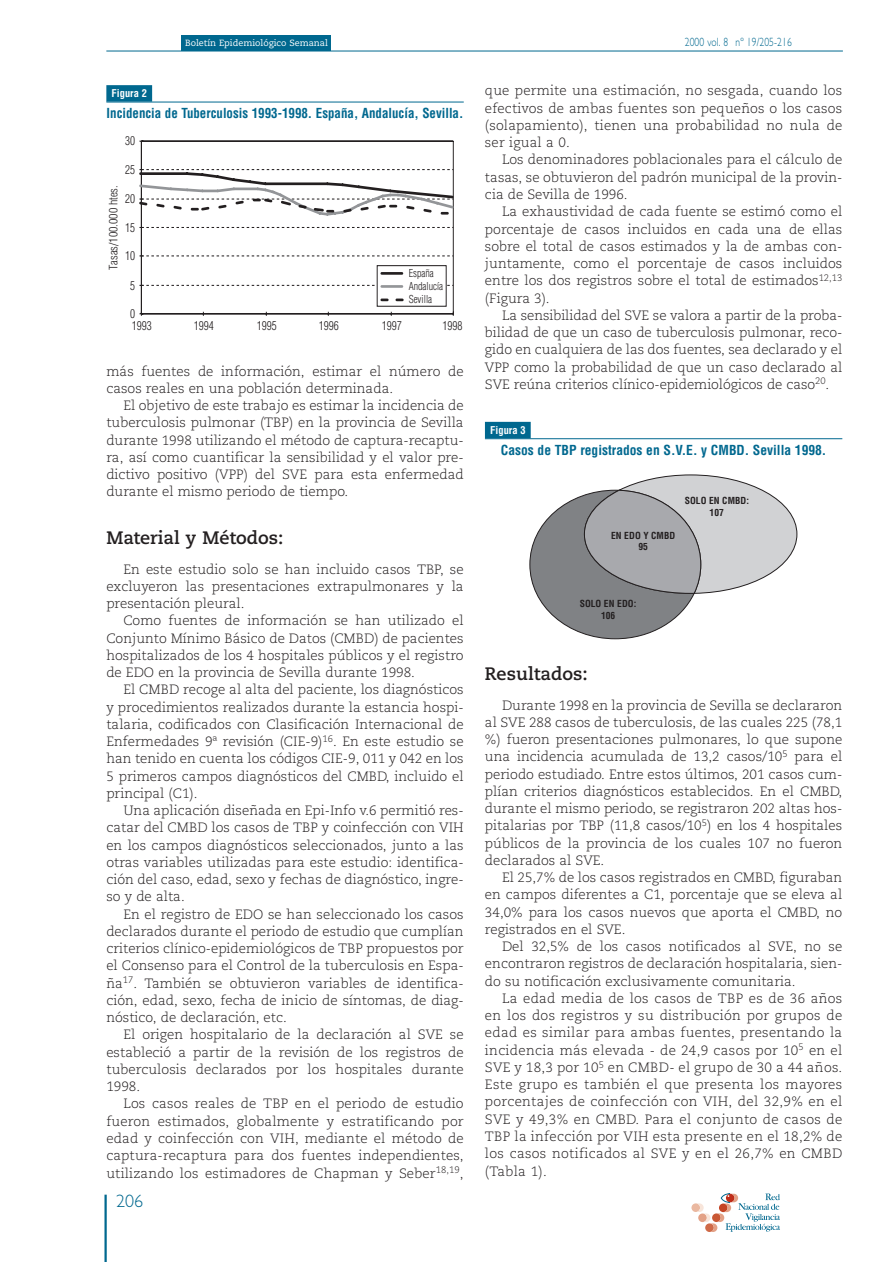
<style>
.page{position:relative;width:893px;height:1262px;background:#fff}
.page>*{position:absolute;margin:0;border:0;box-sizing:border-box;transform-origin:0 0}
.t1{font:700 18px "Caecilia";color:#231f20}
.t2{font:300 18px "Gill Sans";color:#00688f}
.t3{font:300 13.5px/17.2px "Caecilia";color:#231f20;text-align:justify}
.t4{font:700 condensed 13.5px "Helvetica";color:#00688f;scale:.96 1}
.t5{font:700 condensed 13.5px "Helvetica";color:#00688f}
.t6{font:300 condensed 12px "Helvetica";color:#231f20;scale:.94 1}
.t7{font:300 12px "Gill Sans";letter-spacing:.01em;color:#00688f;scale:.8 1}
.t8{font:300 condensed 11.25px "Helvetica";color:#231f20;scale:1.06 1}
.t9{font:300 condensed 10.65px/12.9px "Helvetica";color:#231f20;scale:.94 1}
.t10{font:700 condensed 10.5px "Helvetica";color:#fff}
.t11{font:700 condensed 9.45px/11.6px "Helvetica";letter-spacing:.01em;color:#231f20;text-align:center}
.t12{font:9px "Caecilia";color:#fff}
</style>
<div class="page">
<div style="left:181px;top:35px;width:149px;height:16px;background:#00688f"></div>
<hr style="left:106px;top:51px;width:736px;height:1px;background:#00688f">
<hr style="left:104px;top:1194px;width:3px;height:68px;background:#00688f">
<div style="left:691px;top:1203px;width:9px;height:9px;background:#eab8a0;border-radius:50%"></div>
<svg style="left:695px;top:1193px;width:85px;height:39px"></svg>
<svg style="left:529px;top:474px;width:268px;height:165px"></svg>
<div style="left:485px;top:422px;width:45px;height:16px;background:#00688f"></div>
<hr style="left:485px;top:438px;width:357px;height:1px;background:#00688f">
<div style="left:106px;top:85px;width:46px;height:17px;background:#00688f"></div>
<hr style="left:106px;top:102px;width:358px;height:1px;background:#00688f">
<hr style="left:141px;top:141px;width:312px;height:1px;background:#231f20">
<hr style="left:453px;top:141px;width:1px;height:173px;background:#231f20">
<hr style="left:141px;top:141px;width:1px;height:173px;background:#231f20">
<hr style="left:141px;top:313px;width:312px;height:1px;background:#231f20">
<svg style="left:139px;top:169px;width:315px;height:133px"></svg>
<p class="t12" style="left:185px;top:39px;width:144px">Boletín Epidemiológico Semanal</p>
<p class="t7" style="left:684px;top:38px;width:135px">2000 vol. 8 nº 19/205-216</p>
<p class="t10" style="left:112px;top:89px;width:37px">Figura 2</p>
<p class="t4" style="left:107px;top:108px;width:373px">Incidencia de Tuberculosis 1993-1998. España, Andalucía, Sevilla.</p>
<p class="t6" style="left:125px;top:136px;width:12px">30</p>
<p class="t6" style="left:125px;top:165px;width:12px">25</p>
<p class="t8" style="left:109px;top:270px;width:81px;rotate:-90deg">Tasas/100.000 htes.</p>
<p class="t6" style="left:125px;top:194px;width:12px">20</p>
<p class="t6" style="left:125px;top:223px;width:12px">15</p>
<p class="t6" style="left:125px;top:251px;width:12px">10</p>
<p class="t6" style="left:130px;top:280px;width:7px">5</p>
<p class="t6" style="left:130px;top:309px;width:7px">0</p>
<p class="t9" style="left:409px;top:268px;width:38px">España<br>Andalucía<br>Sevilla</p>
<p class="t6" style="left:132px;top:321px;width:23px">1993</p>
<p class="t6" style="left:194px;top:321px;width:23px">1994</p>
<p class="t6" style="left:257px;top:321px;width:23px">1995</p>
<p class="t6" style="left:319px;top:321px;width:23px">1996</p>
<p class="t6" style="left:381px;top:321px;width:23px">1997</p>
<p class="t6" style="left:442px;top:321px;width:23px">1998</p>
<p class="t3" style="left:106px;top:363px;width:359px">más fuentes de información, estimar el número de casos reales en una población determinada.</p>
<p class="t3" style="left:106px;top:398px;width:359px;text-indent:17px">El objetivo de este trabajo es estimar la incidencia de tuberculosis pulmonar (TBP) en la provincia de Sevilla durante 1998 utilizando el método de captura-recaptu&shy;ra, así como cuantificar la sensibilidad y el valor pre&shy;dictivo positivo (VPP) del SVE para esta enfermedad durante el mismo periodo de tiempo.</p>
<h1 class="t1" style="left:106px;top:530px;width:178px">Material y Métodos:</h1>
<p class="t3" style="left:106px;top:561px;width:359px;text-indent:17px">En este estudio solo se han incluido casos TBP, se excluyeron las presentaciones extrapulmonares y la presentación pleural.</p>
<p class="t3" style="left:106px;top:613px;width:359px;text-indent:17px">Como fuentes de información se han utilizado el Conjunto Mínimo Básico de Datos (CMBD) de pacientes hospitalizados de los 4 hospitales públicos y el registro de EDO en la provincia de Sevilla durante 1998.</p>
<p class="t3" style="left:106px;top:682px;width:359px;text-indent:17px">El CMBD recoge al alta del paciente, los diagnósticos y procedimientos realizados durante la estancia hospi&shy;talaria, codificados con Clasificación Internacional de Enfermedades 9ª revisión (CIE-9)<sup>16</sup>. En este estudio se han tenido en cuenta los códigos CIE-9, 011 y 042 en los 5 primeros campos diagnósticos del CMBD, incluido el principal (C1).</p>
<p class="t3" style="left:106px;top:803px;width:359px;text-indent:17px">Una aplicación diseñada en Epi-Info v.6 permitió res&shy;catar del CMBD los casos de TBP y coinfección con VIH en los campos diagnósticos seleccionados, junto a las otras variables utilizadas para este estudio: identifica&shy;ción del caso, edad, sexo y fechas de diagnóstico, ingre&shy;so y de alta.</p>
<p class="t3" style="left:106px;top:906px;width:359px;text-indent:17px">En el registro de EDO se han seleccionado los casos declarados durante el periodo de estudio que cumplían criterios clínico-epidemiológicos de TBP propuestos por el Consenso para el Control de la tuberculosis en Espa&shy;ña<sup>17</sup>. También se obtuvieron variables de identifica&shy;ción, edad, sexo, fecha de inicio de síntomas, de diag&shy;nóstico, de declaración, etc.</p>
<p class="t3" style="left:106px;top:1027px;width:359px;text-indent:17px">El origen hospitalario de la declaración al SVE se estableció a partir de la revisión de los registros de tuberculosis declarados por los hospitales durante 1998.</p>
<p class="t3" style="left:106px;top:1096px;width:359px;text-indent:17px">Los casos reales de TBP en el periodo de estudio fueron estimados, globalmente y estratificando por edad y coinfección con VIH, mediante el método de captura-recaptura para dos fuentes independientes, utilizando los estimadores de Chapman y Seber<sup>18,19</sup>,</p>
<h1 class="t2" style="left:116px;top:1194px;width:28px">206</h1>
<p class="t3" style="left:485px;top:83px;width:359px">que permite una estimación, no sesgada, cuando los efectivos de ambas fuentes son pequeños o los casos (solapamiento), tienen una probabilidad no nula de ser igual a 0.</p>
<p class="t3" style="left:485px;top:152px;width:359px;text-indent:17px">Los denominadores poblacionales para el cálculo de tasas, se obtuvieron del padrón municipal de la provin&shy;cia de Sevilla de 1996.</p>
<p class="t3" style="left:485px;top:204px;width:359px;text-indent:17px">La exhaustividad de cada fuente se estimó como el porcentaje de casos incluidos en cada una de ellas sobre el total de casos estimados y la de ambas con&shy;juntamente, como el porcentaje de casos incluidos entre los dos registros sobre el total de estimados<sup>12,13 </sup>(Figura 3).</p>
<p class="t3" style="left:485px;top:308px;width:359px;text-indent:17px">La sensibilidad del SVE se valora a partir de la proba&shy;bilidad de que un caso de tuberculosis pulmonar, reco&shy;gido en cualquiera de las dos fuentes, sea declarado y el VPP como la probabilidad de que un caso declarado al SVE reúna criterios clínico-epidemiológicos de caso<sup>20</sup>.</p>
<p class="t10" style="left:490px;top:426px;width:37px">Figura 3</p>
<p class="t5" style="left:501px;top:444px;width:327px">Casos de TBP registrados en S.V.E. y CMBD. Sevilla 1998.</p>
<p class="t11" style="left:611px;top:530px;width:66px">EN EDO Y CMBD<br>95</p>
<p class="t11" style="left:684px;top:496px;width:66px">SOLO EN CMBD:<br>107</p>
<p class="t11" style="left:579px;top:599px;width:58px">SOLO EN EDO:<br>106</p>
<h1 class="t1" style="left:485px;top:666px;width:104px">Resultados:</h1>
<p class="t3" style="left:485px;top:697px;width:359px;text-indent:17px">Durante 1998 en la provincia de Sevilla se declararon al SVE 288 casos de tuberculosis, de las cuales 225 (78,1 %) fueron presentaciones pulmonares, lo que supone una incidencia acumulada de 13,2 casos/10<sup>5</sup> para el periodo estudiado. Entre estos últimos, 201 casos cum&shy;plían criterios diagnósticos establecidos. En el CMBD, durante el mismo periodo, se registraron 202 altas hos&shy;pitalarias por TBP (11,8 casos/10<sup>5</sup>) en los 4 hospitales públicos de la provincia de los cuales 107 no fueron declarados al SVE.</p>
<p class="t3" style="left:485px;top:870px;width:359px;text-indent:17px">El 25,7% de los casos registrados en CMBD, figuraban en campos diferentes a C1, porcentaje que se eleva al 34,0% para los casos nuevos que aporta el CMBD, no registrados en el SVE.</p>
<p class="t3" style="left:485px;top:939px;width:359px;text-indent:17px">Del 32,5% de los casos notificados al SVE, no se encontraron registros de declaración hospitalaria, sien&shy;do su notificación exclusivamente comunitaria.</p>
<p class="t3" style="left:485px;top:990px;width:359px;text-indent:17px">La edad media de los casos de TBP es de 36 años en los dos registros y su distribución por grupos de edad es similar para ambas fuentes, presentando la incidencia más elevada - de 24,9 casos por 10<sup>5</sup> en el SVE y 18,3 por 10<sup>5</sup> en CMBD- el grupo de 30 a 44 años.<br>Este grupo es también el que presenta los mayores porcentajes de coinfección con VIH, del 32,9% en el SVE y 49,3% en CMBD. Para el conjunto de casos de TBP la infección por VIH esta presente en el 18,2% de los casos notificados al SVE y en el 26,7% en CMBD (Tabla 1).</p>
</div>
